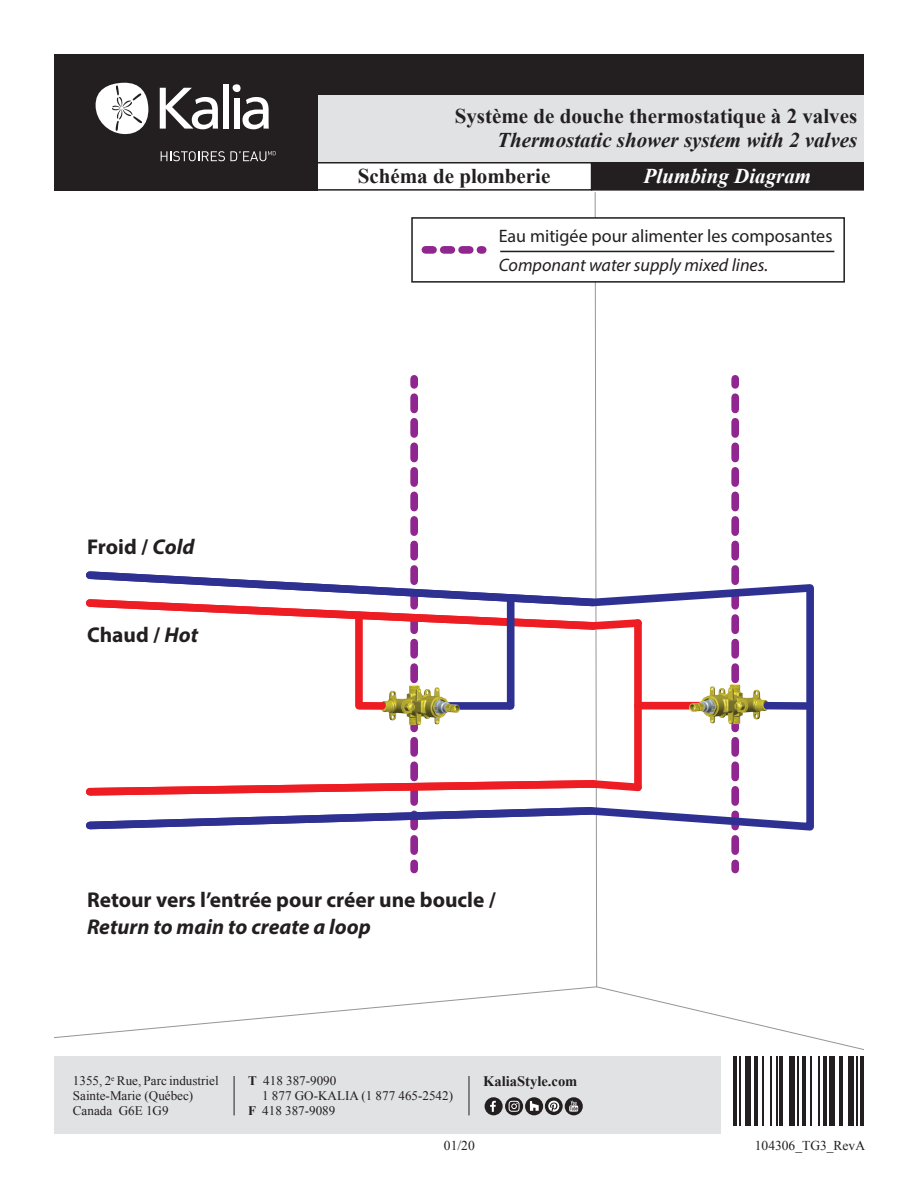
<style>
.page{position:relative;width:918px;height:1188px;background:#fff}
.page>*{position:absolute;margin:0;border:0;box-sizing:border-box;transform-origin:0 0}
.t1{font:700 21.45px "Myriad Pro";color:#231f20}
.t2{font:italic 700 21.45px "Myriad Pro";color:#231f20}
.t3{font:700 21px "Times New Roman";color:#231f20}
.t4{font:italic 700 21px "Times New Roman";color:#231f20}
.t5{font:italic 700 21px "Times New Roman";color:#fff}
.t6{font:20.55px "Arial";color:#231f20}
.t7{font:18px "Myriad Pro";color:#231f20}
.t8{font:italic 18px "Myriad Pro";color:#231f20}
.t9{font:700 14.55px "Times New Roman";color:#231f20}
.t10{font:13.5px "Times New Roman";color:#231f20}
.t11{font:13.05px/15px "Times New Roman";color:#231f20}
.s1{font-style:italic}
.s2{font-weight:700}
</style>
<div class="page">
<div style="left:241px;top:94px;width:623px;height:68px;background:#e1e2e4"></div>
<svg style="left:596px;top:986px;width:268px;height:64px"></svg>
<div style="left:731px;top:863px;width:8px;height:7px;background:#90268f"></div>
<svg style="left:731px;top:393px;width:8px;height:458px"></svg>
<div style="left:731px;top:379px;width:8px;height:6px;background:#90268f"></div>
<div style="left:410px;top:863px;width:8px;height:7px;background:#90268f"></div>
<div style="left:410px;top:379px;width:8px;height:6px;background:#90268f"></div>
<div style="left:411px;top:217px;width:434px;height:66px;border:2px solid #231f20"></div>
<hr style="left:500px;top:251px;width:334px;height:1px;background:#231f20">
<svg style="left:425px;top:246px;width:58px;height:8px"></svg>
<svg style="left:646px;top:715px;width:168px;height:120px"></svg>
<svg style="left:646px;top:567px;width:168px;height:148px"></svg>
<svg style="left:86px;top:391px;width:560px;height:460px"></svg>
<img style="left:683px;top:678px;width:92px;height:54px">
<div style="left:767px;top:702px;width:43px;height:8px;background:#2e3092"></div>
<div style="left:54px;top:54px;width:810px;height:40px;background:#231f20"></div>
<div style="left:54px;top:54px;width:263px;height:136px;background:#231f20"></div>
<svg style="left:96px;top:83px;width:53px;height:52px"></svg>
<div style="left:223px;top:84px;width:6px;height:45px;background:#fff"></div>
<div style="left:234px;top:98px;width:5px;height:31px;background:#fff"></div>
<div style="left:233px;top:84px;width:8px;height:8px;background:#fff;border-radius:50%"></div>
<svg style="left:160px;top:88px;width:58px;height:41px"></svg>
<svg style="left:243px;top:97px;width:26px;height:32px"></svg>
<svg style="left:161px;top:151px;width:115px;height:10px"></svg>
<div style="left:592px;top:163px;width:271px;height:27px;background:#231f20"></div>
<div style="left:591px;top:162px;width:273px;height:29px;border:2px solid #231f20"></div>
<div style="left:316px;top:162px;width:276px;height:29px;border:2px solid #231f20"></div>
<div style="left:54px;top:1056px;width:666px;height:78px;background:#e1e2e4"></div>
<hr style="left:469px;top:1076px;width:1px;height:39px;background:#231f20">
<hr style="left:234px;top:1076px;width:1px;height:39px;background:#231f20">
<div style="left:485px;top:1097px;width:18px;height:18px;background:#231f20;border-radius:50%"></div>
<svg style="left:490px;top:1101px;width:6px;height:11px"></svg>
<svg style="left:505px;top:1097px;width:18px;height:18px"></svg>
<svg style="left:509px;top:1101px;width:11px;height:11px"></svg>
<div style="left:525px;top:1097px;width:18px;height:18px;background:#231f20;border-radius:50%"></div>
<svg style="left:530px;top:1101px;width:9px;height:10px"></svg>
<div style="left:565px;top:1097px;width:18px;height:18px;background:#231f20;border-radius:50%"></div>
<svg style="left:569px;top:1101px;width:9px;height:11px"></svg>
<svg style="left:545px;top:1097px;width:18px;height:18px"></svg>
<svg style="left:548px;top:1101px;width:11px;height:11px"></svg>
<hr style="left:733px;top:1056px;width:4px;height:69px;background:#231f20">
<hr style="left:739px;top:1056px;width:2px;height:69px;background:#231f20">
<div style="left:745px;top:1056px;width:6px;height:69px;background:#231f20"></div>
<hr style="left:754px;top:1056px;width:4px;height:69px;background:#231f20">
<hr style="left:762px;top:1056px;width:2px;height:69px;background:#231f20">
<hr style="left:770px;top:1056px;width:2px;height:69px;background:#231f20">
<hr style="left:776px;top:1056px;width:1px;height:69px;background:#231f20">
<hr style="left:779px;top:1056px;width:4px;height:69px;background:#231f20">
<div style="left:789px;top:1056px;width:6px;height:69px;background:#231f20"></div>
<hr style="left:797px;top:1056px;width:2px;height:69px;background:#231f20">
<hr style="left:802px;top:1056px;width:4px;height:69px;background:#231f20">
<hr style="left:810px;top:1056px;width:2px;height:69px;background:#231f20">
<hr style="left:818px;top:1056px;width:2px;height:69px;background:#231f20">
<hr style="left:824px;top:1056px;width:3px;height:69px;background:#231f20">
<div style="left:829px;top:1056px;width:6px;height:69px;background:#231f20"></div>
<hr style="left:839px;top:1056px;width:4px;height:69px;background:#231f20">
<div style="left:849px;top:1056px;width:5px;height:69px;background:#231f20"></div>
<hr style="left:856px;top:1056px;width:2px;height:69px;background:#231f20">
<hr style="left:860px;top:1056px;width:4px;height:69px;background:#231f20">
<h2 class="t3" style="left:455px;top:102px;width:404px">Système de douche thermostatique à 2 valves</h2>
<h2 class="t4" style="left:497px;top:126px;width:361px">Thermostatic shower system with 2 valves</h2>
<h2 class="t3" style="left:358px;top:162px;width:194px">Schéma de plomberie</h2>
<h2 class="t5" style="left:644px;top:162px;width:169px">Plumbing Diagram</h2>
<h1 class="t1" style="left:87px;top:533px;width:109px">Froid / <span class="s1">Cold</span></h1>
<h1 class="t1" style="left:87px;top:621px;width:113px">Chaud / <span class="s1">Hot</span></h1>
<h3 class="t7" style="left:499px;top:225px;width:335px">Eau mitigée pour alimenter les composantes</h3>
<h3 class="t8" style="left:499px;top:254px;width:271px">Componant water supply mixed lines.</h3>
<h1 class="t1" style="left:87px;top:886px;width:410px">Retour vers l’entrée pour créer une boucle /</h1>
<h1 class="t2" style="left:87px;top:913px;width:285px">Return to main to create a loop</h1>
<p class="t11" style="left:73px;top:1073px;width:147px">1355, 2<sup>e</sup> Rue, Parc industriel<br>Sainte-Marie (Québec)<br>Canada G6E 1G9</p>
<p class="t11" style="left:248px;top:1073px;width:90px"><span class="s2">T</span> 418 387-9090</p>
<p class="t11" style="left:262px;top:1088px;width:192px">1 877 GO-KALIA (1 877 465-2542)</p>
<p class="t11" style="left:248px;top:1103px;width:89px"><span class="s2">F</span> 418 387-9089</p>
<p class="t9" style="left:483px;top:1071px;width:96px">KaliaStyle.com</p>
<h3 class="t6" style="left:764px;top:1127px;width:70px">104306</h3>
<p class="t10" style="left:444px;top:1137px;width:32px">01/20</p>
<p class="t10" style="left:755px;top:1137px;width:112px">104306_TG3_RevA</p>
</div>
